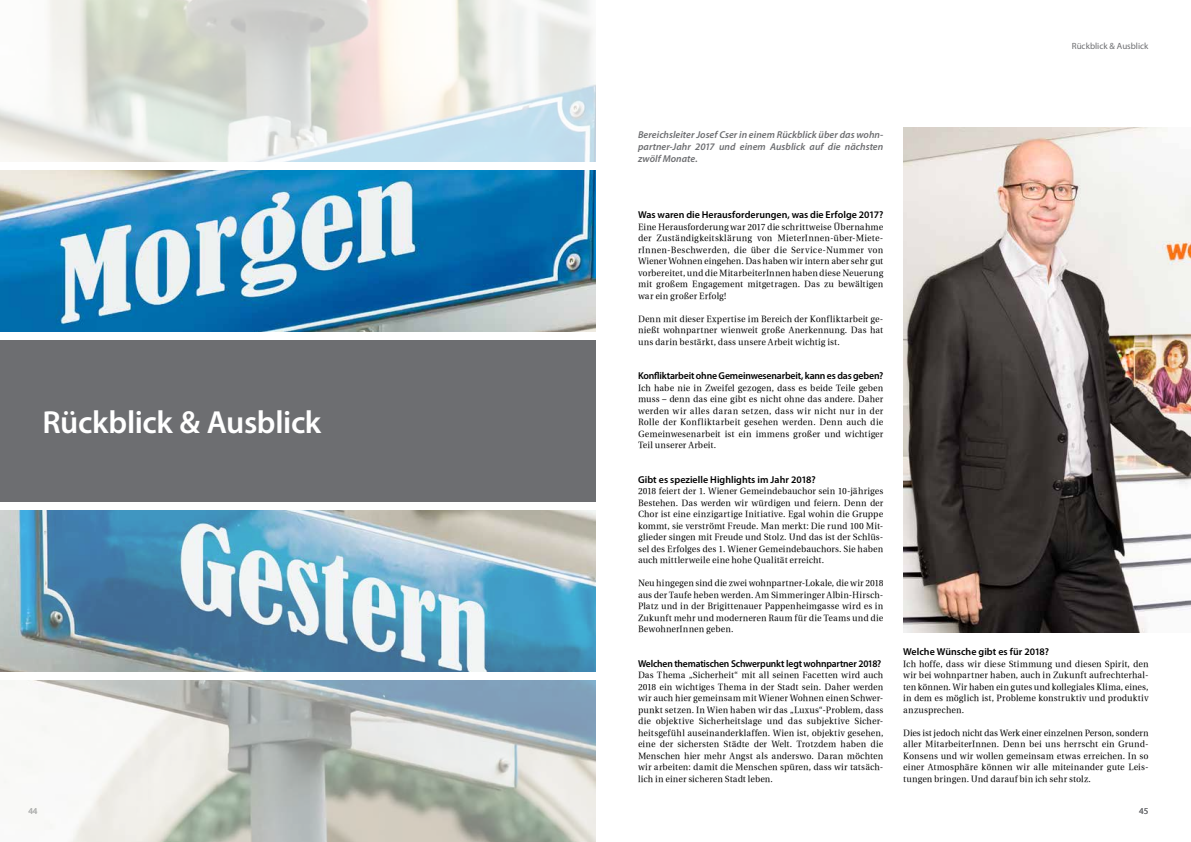
<style>
.page{position:relative;width:1191px;height:842px;background:#fff}
.page>*{position:absolute;margin:0;border:0;box-sizing:border-box;transform-origin:0 0}
.t1{font:600 32px "Myriad Pro";letter-spacing:-.015em;color:#fff}
.t2{font:600 10px "Myriad Pro";letter-spacing:-.01em;color:#000}
.t3{font:italic 600 10px/12px "Myriad Pro";letter-spacing:.005em;color:#6d6e71;text-align:justify}
.t4{font:600 10px "Myriad Pro";letter-spacing:-.01em;color:#000;scale:.96 1}
.t5{font:9px/11.5px "Utopia";letter-spacing:.015em;color:#000;text-align:justify}
.t6{font:9px "Myriad Pro";color:#6d6e71}
</style>
<div class="page">
<div style="left:0;top:340px;width:595px;height:162px;background:#6d6e71"></div>
<img style="left:903px;top:128px;width:288px;height:504px">
<img style="left:0;top:0;width:595px;height:162px">
<img style="left:0;top:170px;width:595px;height:162px">
<img style="left:0;top:510px;width:595px;height:162px">
<img style="left:0;top:680px;width:595px;height:162px">
<h1 class="t1" style="left:43px;top:402px;width:280px">Rückblick &amp; Ausblick</h1>
<p class="t6" style="left:1071px;top:40px;width:78px">Rückblick &amp; Ausblick</p>
<p class="t3" style="left:638px;top:128px;width:247px">Bereichsleiter Josef Cser in einem Rückblick über das wohn&shy;partner-Jahr 2017 und einem Ausblick auf die nächsten zwölf Monate.</p>
<p class="t2" style="left:638px;top:208px;width:247px">Was waren die Herausforderungen, was die Erfolge 2017?</p>
<p class="t5" style="left:638px;top:221px;width:247px">Eine Herausforderung war 2017 die schrittweise Übernahme der Zuständigkeitsklärung von MieterInnen-über-Miete&shy;rInnen-Beschwerden, die über die Service-Nummer von Wiener Wohnen eingehen. Das haben wir intern aber sehr gut vorbereitet, und die MitarbeiterInnen haben diese Neuerung mit großem Engagement mitgetragen. Das zu bewältigen war ein großer Erfolg!</p>
<p class="t5" style="left:638px;top:313px;width:247px">Denn mit dieser Expertise im Bereich der Konfliktarbeit ge&shy;nießt wohnpartner wienweit große Anerkennung. Das hat uns darin bestärkt, dass unsere Arbeit wichtig ist.</p>
<p class="t2" style="left:638px;top:369px;width:247px">Konfliktarbeit ohne Gemeinwesenarbeit, kann es das geben?</p>
<p class="t5" style="left:638px;top:382px;width:247px">Ich habe nie in Zweifel gezogen, dass es beide Teile geben muss – denn das eine gibt es nicht ohne das andere. Daher werden wir alles daran setzen, dass wir nicht nur in der Rolle der Konfliktarbeit gesehen werden. Denn auch die Gemeinwesenarbeit ist ein immens großer und wichtiger Teil unserer Arbeit.</p>
<p class="t2" style="left:638px;top:473px;width:179px">Gibt es spezielle Highlights im Jahr 2018?</p>
<p class="t5" style="left:638px;top:485px;width:247px">2018 feiert der 1. Wiener Gemeindebauchor sein 10-jähriges Bestehen. Das werden wir würdigen und feiern. Denn der Chor ist eine einzigartige Initiative. Egal wohin die Gruppe kommt, sie verströmt Freude. Man merkt: Die rund 100 Mit&shy;glieder singen mit Freude und Stolz. Und das ist der Schlüs&shy;sel des Erfolges des 1. Wiener Gemeindebauchors. Sie haben auch mittlerweile eine hohe Qualität erreicht.</p>
<p class="t5" style="left:638px;top:577px;width:247px;text-align:left">Neu hingegen sind die zwei wohnpartner-Lokale, die wir 2018 aus der Taufe heben werden. Am Simmeringer Albin-Hirsch-Platz und in der Brigittenauer Pappenheimgasse wird es in Zukunft mehr und moderneren Raum für die Teams und die BewohnerInnen geben.</p>
<p class="t4" style="left:638px;top:657px;width:255px">Welchen thematischen Schwerpunkt legt wohnpartner 2018?</p>
<p class="t5" style="left:638px;top:669px;width:247px">Das Thema „Sicherheit“ mit all seinen Facetten wird auch 2018 ein wichtiges Thema in der Stadt sein. Daher werden wir auch hier gemeinsam mit Wiener Wohnen einen Schwer&shy;punkt setzen. In Wien haben wir das „Luxus“-Problem, dass die objektive Sicherheitslage und das subjektive Sicher&shy;heitsgefühl auseinanderklaffen. Wien ist, objektiv gesehen, eine der sichersten Städte der Welt. Trotzdem haben die Menschen hier mehr Angst als anderswo. Daran möchten wir arbeiten: damit die Menschen spüren, dass wir tatsäch&shy;lich in einer sicheren Stadt leben.</p>
<p class="t2" style="left:903px;top:645px;width:147px">Welche Wünsche gibt es für 2018?</p>
<p class="t5" style="left:903px;top:658px;width:247px">Ich hoffe, dass wir diese Stimmung und diesen Spirit, den wir bei wohnpartner haben, auch in Zukunft aufrechterhal&shy;ten können. Wir haben ein gutes und kollegiales Klima, eines, in dem es möglich ist, Probleme konstruktiv und produktiv anzusprechen.</p>
<p class="t5" style="left:903px;top:727px;width:247px;text-align:left">Dies ist jedoch nicht das Werk einer einzelnen Person, sondern aller MitarbeiterInnen. Denn bei uns herrscht ein Grund-- Konsens und wir wollen gemeinsam etwas erreichen. In so einer Atmosphäre können wir alle miteinander gute Leis&shy;tungen bringen. Und darauf bin ich sehr stolz.</p>
<p class="t6" style="left:28px;top:805px;width:11px">44</p>
<p class="t6" style="left:1139px;top:805px;width:11px">45</p>
</div>
